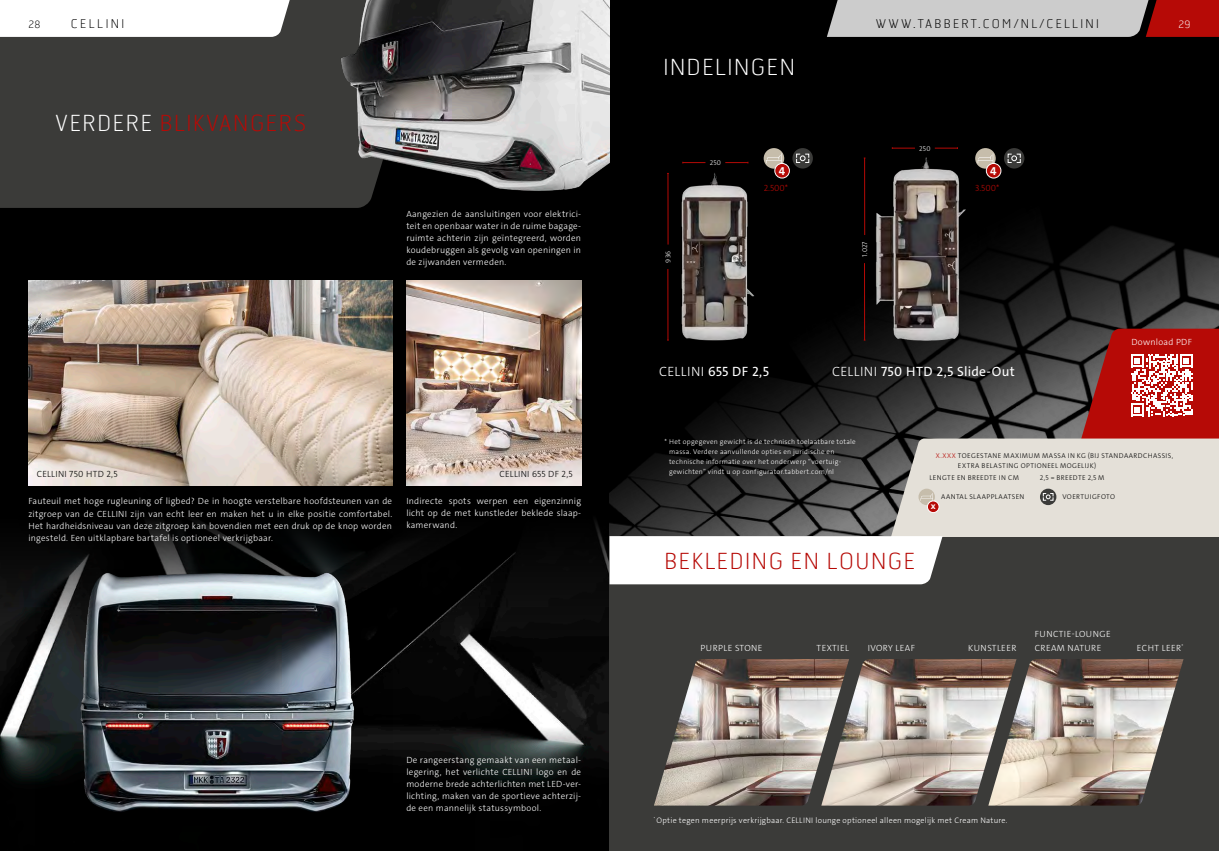
<style>
.page{position:relative;width:1219px;height:851px;background:#fff}
.page>*{position:absolute;margin:0;border:0;box-sizing:border-box;transform-origin:0 0}
.t1{font:100 22px "Hermes FB";letter-spacing:.07em;color:#b60a06}
.t2{font:100 22px "Hermes FB";letter-spacing:.07em;color:#fff}
.t3{font:13.5px "The Sans C4 s";letter-spacing:.02em;color:#fff}
.t4{font:100 12px "Hermes FB";letter-spacing:.19em;color:#000}
.t5{font:700 11.6px "The Sans C4 s";color:#fff}
.t6{font:100 10px "Hermes FB";color:#000}
.t7{font:100 10px "Hermes FB";color:#fff}
.t8{font:700 9.3px "The Sans C4 s";color:#fff}
.t9{font:300 9px/12px "The Sans C4 s";letter-spacing:.03em;color:#fff;text-align:justify}
.t10{font:300 9px "The Sans C4 s";letter-spacing:.05em;color:#fff}
.t11{font:300 9px "The Sans C4 s";letter-spacing:.03em;color:#000}
.t12{font:300 9px "The Sans C4 s";color:#b60a06}
.t13{font:300 8px "The Sans C4 s";letter-spacing:.03em;color:#fff}
.t14{font:300 7px/10px "The Sans C4 s";letter-spacing:.035em;color:#fff}
.t15{font:300 7px/10px "The Sans C4 s";letter-spacing:.06em;color:#000}
.s1{color:#fff}
.s2{font-weight:300}
.s3{color:#b60a06}
</style>
<div class="page">
<div style="left:0;top:0;width:1219px;height:850px;background:#000"></div>
<div style="left:0;top:0;width:369px;height:208px;background:#3b3b39"></div>
<img style="left:0;top:485px;width:609px;height:297px">
<img style="left:667px;top:192px;width:552px;height:136px">
<div style="left:609px;top:536px;width:610px;height:314px;background:#3b3b39"></div>
<img style="left:671px;top:161px;width:88px;height:167px">
<img style="left:875px;top:157px;width:102px;height:171px">
<img style="left:330px;top:0;width:279px;height:202px">
<img style="left:654px;top:659px;width:167px;height:146px">
<img style="left:821px;top:659px;width:167px;height:146px">
<img style="left:988px;top:659px;width:195px;height:146px">
<img style="left:28px;top:281px;width:364px;height:204px">
<img style="left:406px;top:281px;width:175px;height:204px">
<img style="left:36px;top:569px;width:356px;height:243px">
<svg style="left:975px;top:148px;width:21px;height:21px"></svg>
<svg style="left:978px;top:153px;width:15px;height:10px"></svg>
<div style="left:986px;top:163px;width:15px;height:15px;background:#b60a06;border-radius:50%"></div>
<div style="left:986px;top:163px;width:15px;height:15px;border:1px solid #fff;border-radius:50%"></div>
<div style="left:1004px;top:148px;width:20px;height:20px;background:#3b3b39;border-radius:50%"></div>
<svg style="left:1008px;top:154px;width:13px;height:9px"></svg>
<div style="left:764px;top:148px;width:20px;height:21px;background:#c6bdab;border-radius:50%"></div>
<svg style="left:766px;top:153px;width:16px;height:10px"></svg>
<div style="left:775px;top:163px;width:14px;height:15px;background:#b60a06;border-radius:50%"></div>
<div style="left:774px;top:163px;width:16px;height:15px;border:1px solid #fff;border-radius:50%"></div>
<div style="left:792px;top:148px;width:21px;height:20px;background:#3b3b39;border-radius:50%"></div>
<svg style="left:796px;top:154px;width:13px;height:9px"></svg>
<hr style="left:668px;top:269px;width:1px;height:71px;background:#b60a06">
<hr style="left:668px;top:173px;width:1px;height:71px;background:#b60a06">
<hr style="left:864px;top:158px;width:1px;height:77px;background:#b60a06">
<hr style="left:864px;top:263px;width:1px;height:77px;background:#b60a06">
<svg style="left:683px;top:162px;width:22px;height:1px"></svg>
<svg style="left:725px;top:162px;width:24px;height:1px"></svg>
<svg style="left:892px;top:147px;width:23px;height:2px"></svg>
<svg style="left:935px;top:147px;width:23px;height:2px"></svg>
<svg style="left:827px;top:0;width:392px;height:37px;background:#c0a2a2"></svg>
<div style="left:0;top:0;width:292px;height:37px;background:#fff"></div>
<svg style="left:609px;top:328px;width:610px;height:256px"></svg>
<p class="t6" style="left:28px;top:18px;width:14px">28</p>
<h3 class="t4" style="left:71px;top:16px;width:55px">CELLINI</h3>
<h3 class="t4" style="left:876px;top:16px;width:224px">WWW.TABBERT.COM/NL/CELLINI</h3>
<p class="t7" style="left:1178px;top:18px;width:14px">29</p>
<h1 class="t2" style="left:663px;top:53px;width:133px">INDELINGEN</h1>
<h1 class="t1" style="left:55px;top:109px;width:253px"><span class="s1">VERDERE</span> BLIKVANGERS</h1>
<p class="t9" style="left:406px;top:207px;width:176px">Aangezien de aansluitingen voor elektrici&shy;teit en openbaar water in de ruime bagage&shy;ruimte achterin zijn geïntegreerd, worden koudebruggen als gevolg van openingen in de zijwanden vermeden.</p>
<p class="t11" style="left:37px;top:467px;width:82px">CELLINI 750 HTD 2,5</p>
<p class="t11" style="left:500px;top:467px;width:74px">CELLINI 655 DF 2,5</p>
<p class="t9" style="left:28px;top:495px;width:365px">Fauteuil met hoge rugleuning of ligbed? De in hoogte verstelbare hoofdsteunen van de zitgroep van de CELLINI zijn van echt leer en maken het u in elke positie comfortabel.<br>Het hardheidsniveau van deze zitgroep kan bovendien met een druk op de knop worden ingesteld. Een uitklapbare bartafel is optioneel verkrijgbaar.</p>
<p class="t9" style="left:406px;top:495px;width:176px">Indirecte spots werpen een eigenzinnig licht op de met kunstleder beklede slaap&shy;kamerwand.</p>
<p class="t9" style="left:406px;top:753px;width:176px">De rangeerstang gemaakt van een metaal&shy;legering, het verlichte CELLINI logo en de moderne brede achterlichten met LED-ver&shy;lichting, maken van de sportieve achterzij&shy;de een mannelijk statussymbool.</p>
<p class="t14" style="left:663px;top:262px;width:13px;rotate:-90deg">936</p>
<p class="t14" style="left:710px;top:158px;width:13px">250</p>
<p class="t14" style="left:919px;top:143px;width:13px">250</p>
<p class="t5" style="left:779px;top:163px;width:8px">4</p>
<p class="t5" style="left:990px;top:163px;width:8px">4</p>
<p class="t12" style="left:764px;top:183px;width:26px">2.500*</p>
<p class="t12" style="left:975px;top:183px;width:26px">3.500*</p>
<p class="t14" style="left:860px;top:257px;width:17px;rotate:-90deg">1.027</p>
<h2 class="t3" style="left:659px;top:363px;width:111px"><span class="s2">CELLINI</span> 655 DF 2,5</h2>
<h2 class="t3" style="left:832px;top:363px;width:184px"><span class="s2">CELLINI</span> 750 HTD 2,5 Slide-Out</h2>
<p class="t9" style="left:1131px;top:336px;width:62px">Download PDF</p>
<p class="t14" style="left:669px;top:436px;width:188px;text-indent:-5px">* Het opgegeven gewicht is de technisch toelaatbare totale massa. Verdere aanvullende opties en juridische en technische informatie over het onderwerp “voertuig&shy;gewichten” vindt u op configurator.tabbert.com/nl</p>
<p class="t15" style="left:958px;top:450px;width:217px;text-indent:-22px"><span class="s3">X.XXX</span> TOEGESTANE MAXIMUM MASSA IN KG (BIJ STANDAARDCHASSIS,<br>EXTRA BELASTING OPTIONEEL MOGELIJK)</p>
<p class="t15" style="left:941px;top:492px;width:85px">AANTAL SLAAPPLAATSEN</p>
<p class="t15" style="left:929px;top:473px;width:91px">LENGTE EN BREEDTE IN CM</p>
<p class="t15" style="left:1040px;top:473px;width:66px">2,5 = BREEDTE 2,5 M</p>
<p class="t15" style="left:1062px;top:492px;width:54px">VOERTUIGFOTO</p>
<p class="t8" style="left:931px;top:499px;width:6px">x</p>
<h1 class="t1" style="left:664px;top:547px;width:252px">BEKLEDING EN LOUNGE</h1>
<p class="t10" style="left:1035px;top:628px;width:77px">FUNCTIE-LOUNGE</p>
<p class="t10" style="left:700px;top:641px;width:64px">PURPLE STONE</p>
<p class="t10" style="left:817px;top:641px;width:34px">TEXTIEL</p>
<p class="t10" style="left:868px;top:641px;width:49px">IVORY LEAF</p>
<p class="t10" style="left:968px;top:641px;width:50px">KUNSTLEER</p>
<p class="t10" style="left:1035px;top:641px;width:68px">CREAM NATURE</p>
<p class="t10" style="left:1137px;top:641px;width:48px">ECHT LEER<sup>*</sup></p>
<p class="t13" style="left:654px;top:814px;width:355px"><sup>*</sup> Optie tegen meerprijs verkrijgbaar. CELLINI lounge optioneel alleen mogelijk met Cream Nature.</p>
</div>
